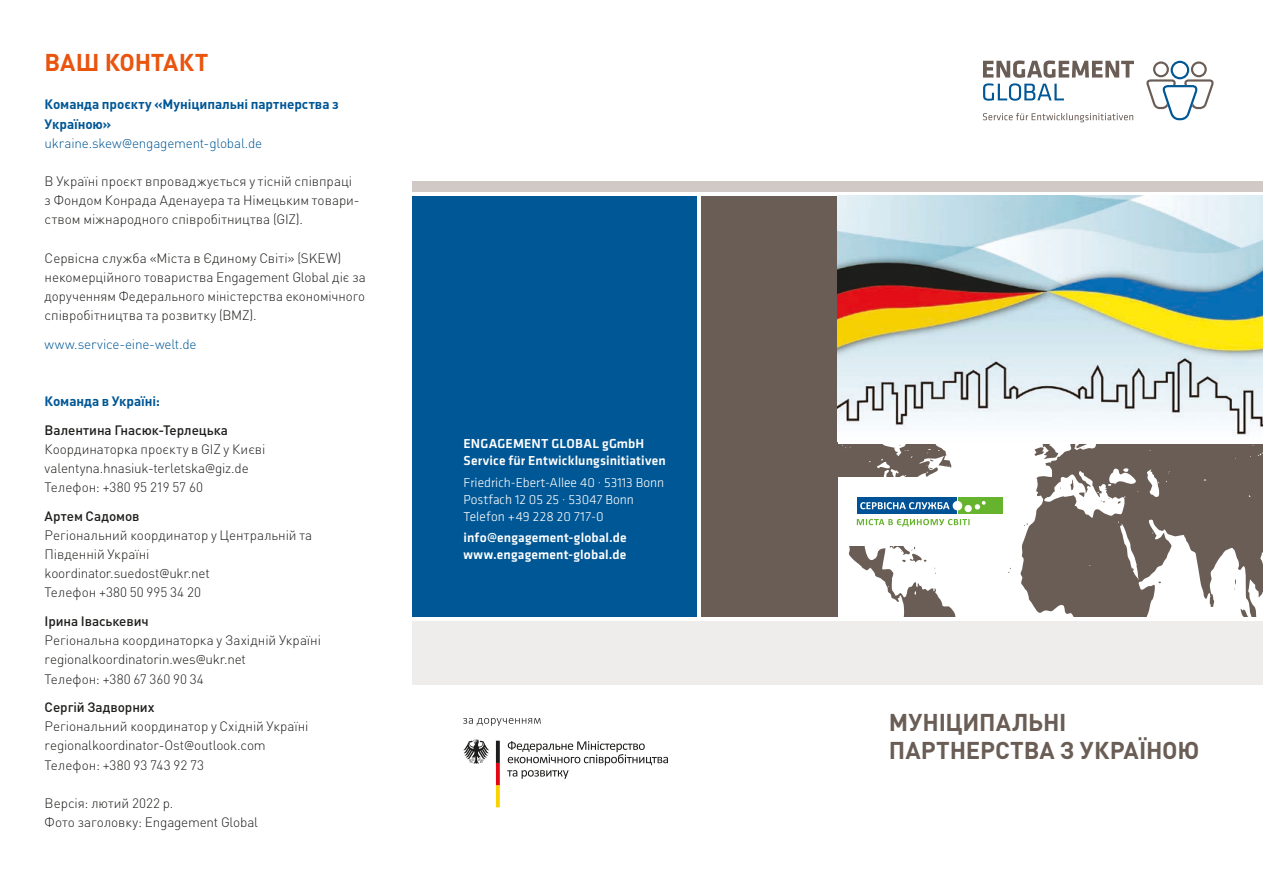
<style>
.page{position:relative;width:1263px;height:893px;background:#fff}
.page>*{position:absolute;margin:0;border:0;box-sizing:border-box;transform-origin:0 0}
.t1{font:700 24px/28.5px "DIN Pro";letter-spacing:-.005em;color:#6a5d55}
.t2{font:700 24px "DIN Pro";letter-spacing:-.005em;color:#e9540e}
.t3{font:300 13.5px/19.2px "DIN Pro";letter-spacing:-.005em;color:#1d1d1b}
.t4{font:500 13.5px/17px "Klavika";letter-spacing:.01em;color:#fff}
.t5{font:700 13.5px/19.2px "DIN Pro";letter-spacing:-.005em;color:#005795}
.t6{font:300 13.5px/17px "Klavika";color:#fff}
.t7{font:500 13.5px/28.7px "DIN Pro";letter-spacing:-.005em;color:#1d1d1b}
.t8{font:300 13.5px "DIN Pro";letter-spacing:-.015em;color:#005795}
.s1{font-weight:300}
.s2{font-family:"Klavika";font-weight:300}
.s3{font-weight:700;color:#005795}
.s4{font-family:"Klavika"}
.s5{font-weight:500}
</style>
<div class="page">
<svg style="left:838px;top:444px;width:425px;height:173px;fill:#6a5d55"></svg>
<div style="left:838px;top:477px;width:182px;height:68px;background:#fff"></div>
<div style="left:857px;top:497px;width:99px;height:17px;background:#005297"></div>
<div style="left:958px;top:497px;width:45px;height:17px;background:#66b32e"></div>
<div style="left:953px;top:501px;width:9px;height:9px;background:#fff;border-radius:50%"></div>
<div style="left:964px;top:505px;width:8px;height:7px;background:#fff;border-radius:50%"></div>
<svg style="left:975px;top:501px;width:11px;height:8px"></svg>
<svg style="left:860px;top:502px;width:89px;height:7px"></svg>
<svg style="left:857px;top:519px;width:112px;height:8px"></svg>
<svg style="left:1146px;top:61px;width:67px;height:59px"></svg>
<svg style="left:983px;top:60px;width:151px;height:41px"></svg>
<svg style="left:983px;top:113px;width:150px;height:9px"></svg>
<div style="left:412px;top:181px;width:851px;height:10px;background:#d0c9c5"></div>
<div style="left:412px;top:196px;width:285px;height:421px;background:#005795"></div>
<div style="left:702px;top:196px;width:136px;height:421px;background:#6a5d55"></div>
<img style="left:838px;top:196px;width:425px;height:239px">
<div style="left:412px;top:621px;width:851px;height:64px;background:#efedec"></div>
<svg style="left:463px;top:718px;width:78px;height:8px"></svg>
<svg style="left:463px;top:740px;width:26px;height:24px"></svg>
<svg style="left:496px;top:741px;width:4px;height:66px"></svg>
<svg style="left:507px;top:741px;width:161px;height:38px"></svg>
<p class="t2" style="left:45px;top:46px;width:165px">ВАШ КОНТАКТ</p>
<p class="t5" style="left:45px;top:94px;width:296px">Команда проєкту «Муніципальні партнерства з<br>Україною»<br><span class="s1">ukraine.skew</span><span class="s2">@</span><span class="s1">engagement-global.de</span></p>
<p class="t3" style="left:45px;top:171px;width:317px">В Україні проєкт впроваджується у тісній співпраці з Фондом Конрада Аденауера та Німецьким товари&shy;ством міжнародного співробітництва (GIZ).</p>
<p class="t3" style="left:45px;top:248px;width:323px">Сервісна служба «Міста в Єдиному Світі» (SKEW) некомерційного товариства Engagement Global діє за дорученням Федерального міністерства економічного співробітництва та розвитку (BMZ).</p>
<p class="t8" style="left:45px;top:335px;width:154px">www.service-eine-welt.de</p>
<p class="t7" style="left:45px;top:386px;width:185px"><span class="s3">Команда в Україні:<br></span>Валентина Гнасюк-Терлецька</p>
<p class="t3" style="left:45px;top:439px;width:222px">Координаторка проєкту в GIZ у Києві valentyna.hnasiuk-terletska<span class="s4">@</span>giz.de<br>Телефон: +380 95 219 57 60</p>
<p class="t3" style="left:45px;top:506px;width:269px"><span class="s5">Артем Садомов<br></span>Регіональний координатор у Центральній та<br>Південній Україні koordinator.suedost<span class="s4">@</span>ukr.net<br>Телефон +380 50 995 34 20</p>
<p class="t3" style="left:45px;top:611px;width:278px"><span class="s5">Ірина Іваськевич<br></span>Регіональна координаторка у Західній Україні regionalkoordinatorin.wes<span class="s4">@</span>ukr.net<br>Телефон: +380 67 360 90 34</p>
<p class="t3" style="left:45px;top:697px;width:265px"><span class="s5">Сергій Задворних<br></span>Регіональний координатор у Східній Україні regionalkoordinator-Ost<span class="s4">@</span>outlook.com<br>Телефон: +380 93 743 92 73</p>
<p class="t3" style="left:45px;top:793px;width:215px">Версія: лютий 2022 р.<br>Фото заголовку: Engagement Global</p>
<p class="t4" style="left:463px;top:435px;width:204px">ENGAGEMENT GLOBAL gGmbH<br>Service für Entwicklungsinitiativen</p>
<p class="t6" style="left:463px;top:474px;width:202px">Friedrich-Ebert-Allee 40 · 53113 Bonn<br>Postfach 12 05 25 · 53047 Bonn<br>Telefon +49 228 20 717-0</p>
<p class="t4" style="left:463px;top:529px;width:165px">info@engagement-global.de www.engagement-global.de</p>
<p class="t1" style="left:889px;top:707px;width:312px">МУНІЦИПАЛЬНІ<br>ПАРТНЕРСТВА З УКРАЇНОЮ</p>
</div>
